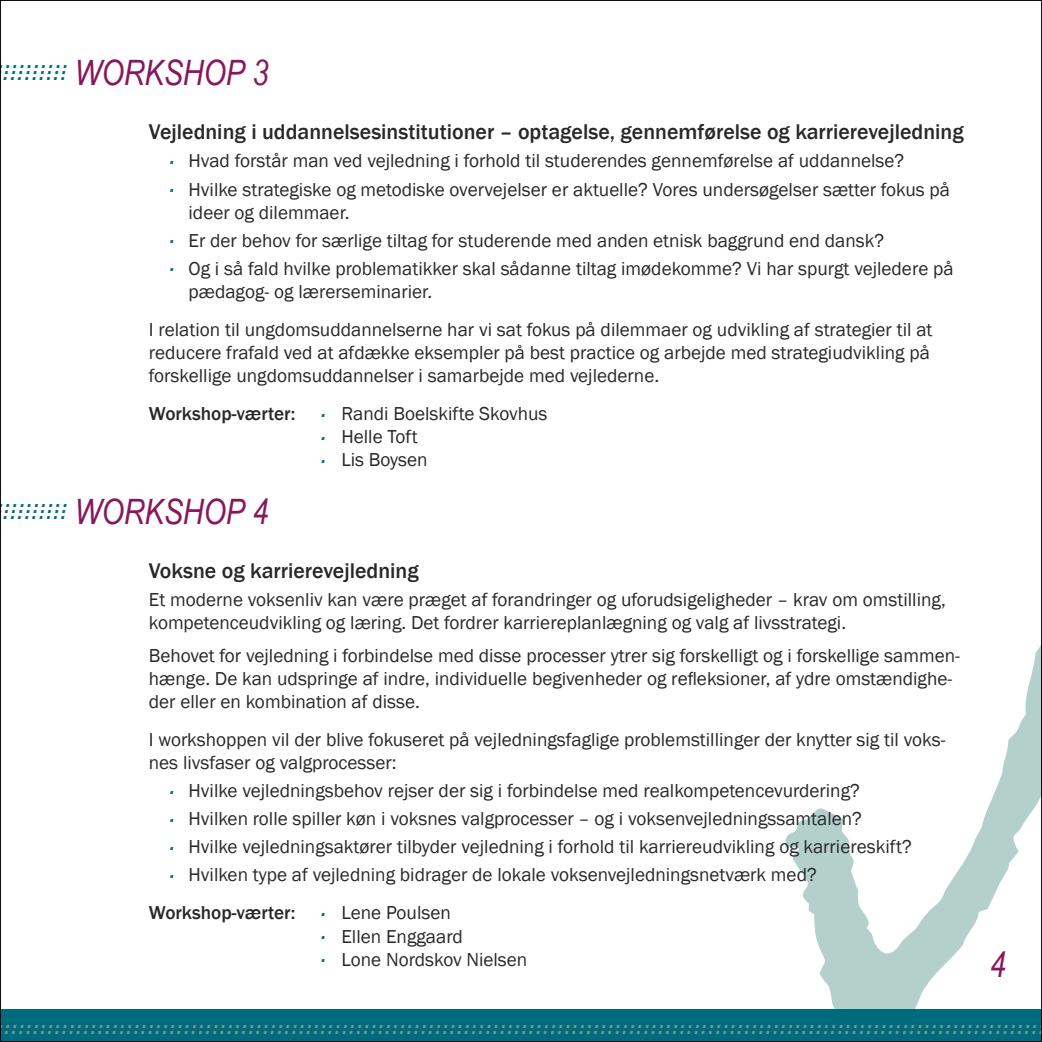
<style>
.page{position:relative;width:1042px;height:1042px;background:#fff}
.page>*{position:absolute;margin:0;border:0;box-sizing:border-box;transform-origin:0 0}
.t1{font:italic 35px "Arial Narrow";color:#88185e}
.t2{font:italic 31.5px "Arial Narrow";color:#739a88}
.t3{font:italic 31.5px "Arial Narrow";color:#006b7f}
.t4{font:500 21.88px "Franklin Gothic";color:#28282a}
.t5{font:19.25px/23.1px "Franklin Gothic";color:#28282a}
.s1{font-weight:500}
</style>
<div class="page">
<svg style="left:785px;top:646px;width:255px;height:363px"></svg>
<div style="left:0;top:1009px;width:1042px;height:33px;background:#006b7f"></div>
<h2 class="t3" style="left:-2px;top:35px;width:73px">..........</h2>
<h2 class="t3" style="left:3px;top:41px;width:66px">.........</h2>
<h2 class="t3" style="left:2px;top:47px;width:66px">.........</h2>
<h1 class="t1" style="left:74px;top:48px;width:195px">WORKSHOP 3</h1>
<p class="t4" style="left:149px;top:119px;width:816px">Vejledning i uddannelsesinstitutioner – optagelse, gennemførelse og karrierevejledning</p>
<p class="t5" style="left:169px;top:147px;width:783px;line-height:28px"><sup>.</sup> Hvad forstår man ved vejledning i forhold til studerendes gennemførelse af uddannelse?<br><sup>.</sup> Hvilke strategiske og metodiske overvejelser er aktuelle? Vores undersøgelser sætter fokus på</p>
<p class="t5" style="left:169px;top:199px;width:786px;line-height:28px;text-indent:20px">ideer og dilemmaer.<br><sup>.</sup> Er der behov for særlige tiltag for studerende med anden etnisk baggrund end dansk?<br><sup>.</sup> Og i så fald hvilke problematikker skal sådanne tiltag imødekomme? Vi har spurgt vejledere på</p>
<p class="t5" style="left:149px;top:273px;width:785px;line-height:38px;text-indent:40px">pædagog- og lærerseminarier.<br>I relation til ungdomsuddannelserne har vi sat fokus på dilemmaer og udvikling af strategier til at</p>
<p class="t5" style="left:149px;top:341px;width:782px">reducere frafald ved at afdække eksempler på best practice og arbejde med strategiudvikling på forskellige ungdomsuddannelser i samarbejde med vejlederne.</p>
<p class="t5" style="left:320px;top:402px;width:229px;text-indent:-171px"><span class="s1">Workshop-værter:</span> <sup>.</sup> Randi Boelskifte Skovhus <sup>.</sup> Helle Toft<br><sup>.</sup> Lis Boysen</p>
<h2 class="t3" style="left:-2px;top:474px;width:73px">..........</h2>
<h2 class="t3" style="left:3px;top:480px;width:66px">.........</h2>
<h2 class="t3" style="left:2px;top:486px;width:66px">.........</h2>
<h1 class="t1" style="left:74px;top:487px;width:195px">WORKSHOP 4</h1>
<p class="t4" style="left:149px;top:557px;width:271px">Voksne og karrierevejledning</p>
<p class="t5" style="left:149px;top:588px;width:798px">Et moderne voksenliv kan være præget af forandringer og uforudsigeligheder – krav om omstilling, kompetenceudvikling og læring. Det fordrer karriereplanlægning og valg af livsstrategi.</p>
<p class="t5" style="left:149px;top:644px;width:812px">Behovet for vejledning i forbindelse med disse processer ytrer sig forskelligt og i forskellige sammen&shy;hænge. De kan udspringe af indre, individuelle begivenheder og refleksioner, af ydre omstændighe&shy;der eller en kombination af disse.</p>
<p class="t5" style="left:149px;top:728px;width:798px">I workshoppen vil der blive fokuseret på vejledningsfaglige problemstillinger der knytter sig til voks&shy;nes livsfaser og valgprocesser:</p>
<p class="t5" style="left:169px;top:777px;width:744px;line-height:28px"><sup>.</sup> Hvilke vejledningsbehov rejser der sig i forbindelse med realkompetencevurdering?<br><sup>.</sup> Hvilken rolle spiller køn i voksnes valgprocesser – og i voksenvejledningssamtalen?<br><sup>.</sup> Hvilke vejledningsaktører tilbyder vejledning i forhold til karriereudvikling og karriereskift? <sup>.</sup> Hvilken type af vejledning bidrager de lokale voksenvejledningsnetværk med?</p>
<p class="t5" style="left:320px;top:902px;width:209px;text-indent:-171px"><span class="s1">Workshop-værter:</span> <sup>.</sup> Lene Poulsen<br><sup>.</sup> Ellen Enggaard<br><sup>.</sup> Lone Nordskov Nielsen</p>
<h1 class="t1" style="left:990px;top:940px;width:17px">4</h1>
<h2 class="t2" style="left:-2px;top:994px;width:1043px">.................................................................................................................................................</h2>
<h2 class="t2" style="left:3px;top:1001px;width:1043px">.................................................................................................................................................</h2>
</div>
